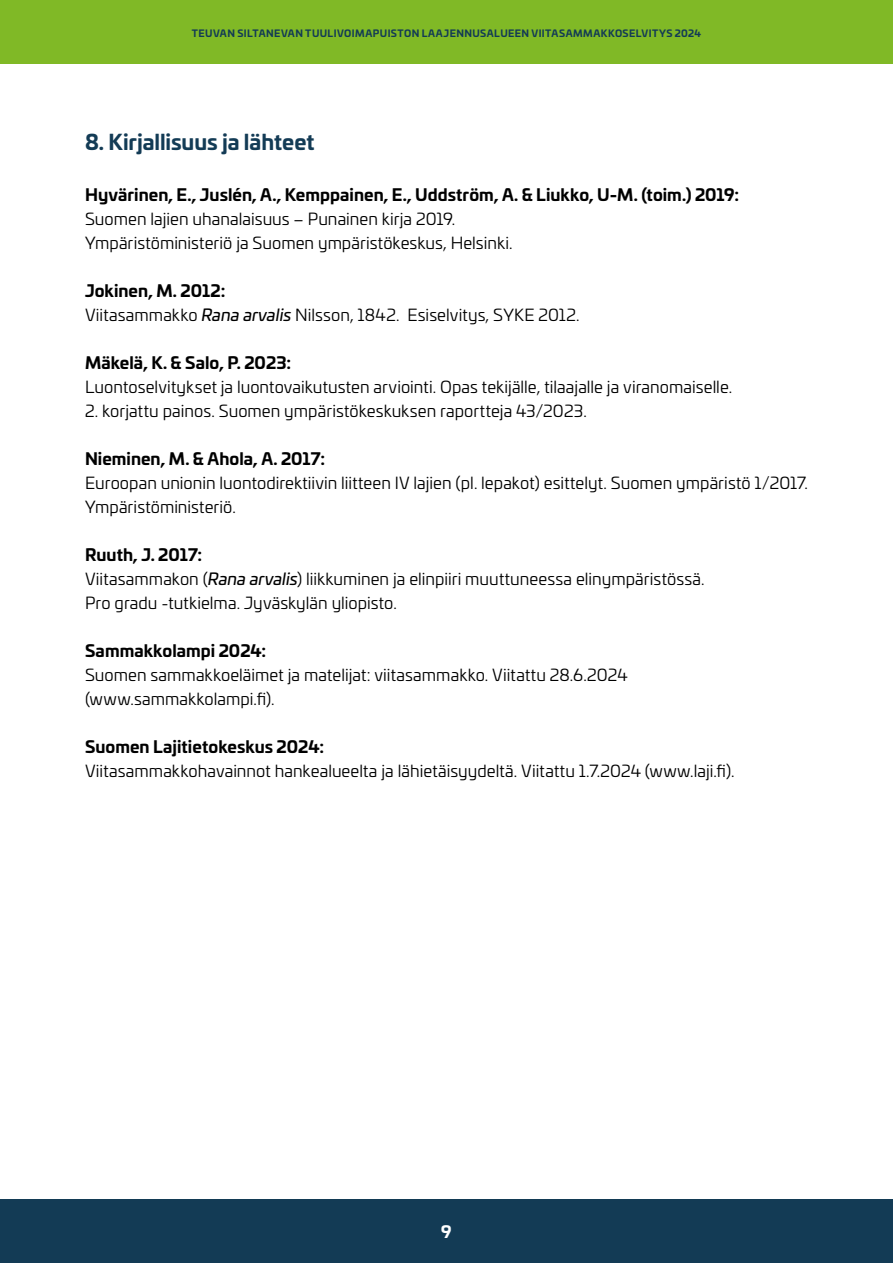
<style>
.page{position:relative;width:893px;height:1263px;background:#fff}
.page>*{position:absolute;margin:0;border:0;box-sizing:border-box;transform-origin:0 0}
.perusotsikko{font:700 21px "Univia Pro";letter-spacing:-.005em;color:#133b55}
.leipis_eka_kpl{font:16.5px "Univia Pro";color:#000}
.leipis_eka_kpl-2{font:700 16.5px "Univia Pro";color:#000}
.t1{font:700 16.5px "Univia Pro";color:#fff}
.t2{font:700 9.75px "Univia Pro";letter-spacing:.04em;color:#133b55}
.s1{font-style:italic}
</style>
<div class="page">
<div style="left:0;top:0;width:893px;height:64px;background:#80b926"></div>
<div style="left:0;top:1199px;width:893px;height:64px;background:#133b55"></div>
<p class="t2" style="left:192px;top:25px;width:511px">TEUVAN SILTANEVAN TUULIVOIMAPUISTON LAAJENNUSALUEEN VIITASAMMAKKOSELVITYS 2024</p>
<p class="perusotsikko" style="left:85px;top:125px;width:231px">8. Kirjallisuus ja lähteet</p>
<p class="leipis_eka_kpl-2" style="left:85px;top:181px;width:656px">Hyvärinen, E., Juslén, A., Kemppainen, E., Uddström, A. &amp; Liukko, U-M. (toim.) 2019:</p>
<p class="leipis_eka_kpl" style="left:85px;top:207px;width:372px">Suomen lajien uhanalaisuus – Punainen kirja 2019.</p>
<p class="leipis_eka_kpl" style="left:85px;top:231px;width:429px">Ympäristöministeriö ja Suomen ympäristökeskus, Helsinki.</p>
<p class="leipis_eka_kpl-2" style="left:85px;top:277px;width:142px">Jokinen, M. 2012:</p>
<p class="leipis_eka_kpl" style="left:85px;top:303px;width:496px">Viitasammakko <span class="s1">Rana arvalis</span> Nilsson, 1842. Esiselvitys, SYKE 2012.</p>
<p class="leipis_eka_kpl-2" style="left:85px;top:349px;width:208px">Mäkelä, K. &amp; Salo, P. 2023:</p>
<p class="leipis_eka_kpl" style="left:85px;top:375px;width:648px">Luontoselvitykset ja luontovaikutusten arviointi. Opas tekijälle, tilaajalle ja viranomaiselle.</p>
<p class="leipis_eka_kpl" style="left:85px;top:399px;width:503px">2. korjattu painos. Suomen ympäristökeskuksen raportteja 43/2023.</p>
<p class="leipis_eka_kpl-2" style="left:85px;top:445px;width:242px">Nieminen, M. &amp; Ahola, A. 2017:</p>
<p class="leipis_eka_kpl" style="left:85px;top:471px;width:724px">Euroopan unionin luontodirektiivin liitteen IV lajien (pl. lepakot) esittelyt. Suomen ympäristö 1/2017.</p>
<p class="leipis_eka_kpl" style="left:85px;top:495px;width:152px">Ympäristöministeriö.</p>
<p class="leipis_eka_kpl-2" style="left:85px;top:541px;width:119px">Ruuth, J. 2017:</p>
<p class="leipis_eka_kpl" style="left:85px;top:567px;width:621px">Viitasammakon (<span class="s1">Rana arvalis</span>) liikkuminen ja elinpiiri muuttuneessa elinympäristössä.</p>
<p class="leipis_eka_kpl" style="left:85px;top:591px;width:313px">Pro gradu -tutkielma. Jyväskylän yliopisto.</p>
<p class="leipis_eka_kpl-2" style="left:85px;top:637px;width:183px">Sammakkolampi 2024:</p>
<p class="leipis_eka_kpl" style="left:85px;top:663px;width:544px">Suomen sammakkoeläimet ja matelijat: viitasammakko. Viitattu 28.6.2024</p>
<p class="leipis_eka_kpl" style="left:85px;top:687px;width:191px">(www.sammakkolampi.fi).</p>
<p class="leipis_eka_kpl-2" style="left:85px;top:733px;width:240px">Suomen Lajitietokeskus 2024:</p>
<p class="leipis_eka_kpl" style="left:85px;top:759px;width:651px">Viitasammakkohavainnot hankealueelta ja lähietäisyydeltä. Viitattu 1.7.2024 (www.laji.fi).</p>
<p class="t1" style="left:441px;top:1218px;width:12px">9</p>
</div>
